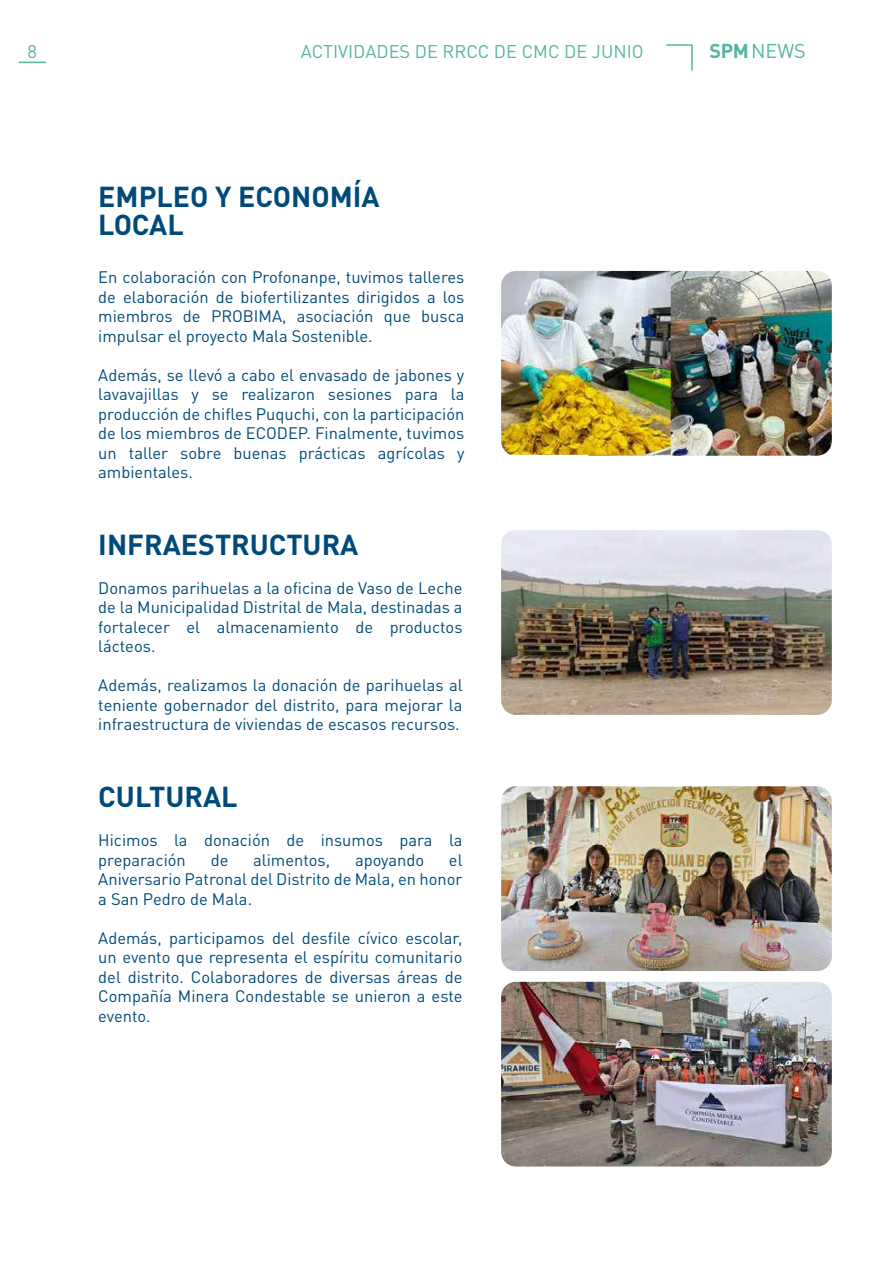
<style>
.page{position:relative;width:893px;height:1263px;background:#fff}
.page>*{position:absolute;margin:0;border:0;box-sizing:border-box;transform-origin:0 0}
.t1{font:700 28.5px/28.5px "DIN Pro";color:#004a7a}
.t2{font:19.8px "DIN";color:#55b5a3}
.t3{font:18.15px "DIN Pro";color:#55b5a3}
.t4{font:16.5px/19.5px "DIN Pro";color:#004a7a;text-align:justify}
.s1{font-family:"DIN Pro";font-weight:700}
</style>
<div class="page">
<img style="left:501px;top:982px;width:331px;height:184px">
<img style="left:501px;top:786px;width:331px;height:185px">
<img style="left:501px;top:530px;width:331px;height:185px">
<img style="left:589px;top:271px;width:243px;height:185px">
<img style="left:501px;top:271px;width:170px;height:184px">
<svg style="left:19px;top:62px;width:27px;height:1px"></svg>
<svg style="left:666px;top:44px;width:27px;height:27px"></svg>
<p class="t3" style="left:28px;top:37px;width:11px">8</p>
<p class="t3" style="left:301px;top:37px;width:344px">ACTIVIDADES DE RRCC DE CMC DE JUNIO</p>
<p class="t2" style="left:710px;top:38px;width:98px"><span class="s1">SPM</span>NEWS</p>
<h1 class="t1" style="left:98px;top:179px;width:283px">EMPLEO Y ECONOMÍA<br>LOCAL</h1>
<p class="t4" style="left:98px;top:266px;width:368px">En colaboración con Profonanpe, tuvimos talleres de elaboración de biofertilizantes dirigidos a los miembros de PROBIMA, asociación que busca impulsar el proyecto Mala Sostenible.</p>
<p class="t4" style="left:98px;top:363px;width:368px">Además, se llevó a cabo el envasado de jabones y lavavajillas y se realizaron sesiones para la producción de chifles Puquchi, con la participación de los miembros de ECODEP. Finalmente, tuvimos un taller sobre buenas prácticas agrícolas y ambientales.</p>
<h1 class="t1" style="left:98px;top:527px;width:262px">INFRAESTRUCTURA</h1>
<p class="t4" style="left:98px;top:576px;width:366px">Donamos parihuelas a la oficina de Vaso de Leche de la Municipalidad Distrital de Mala, destinadas a fortalecer el almacenamiento de productos lácteos.</p>
<p class="t4" style="left:98px;top:674px;width:366px">Además, realizamos la donación de parihuelas al teniente gobernador del distrito, para mejorar la infraestructura de viviendas de escasos recursos.</p>
<h1 class="t1" style="left:98px;top:779px;width:141px">CULTURAL</h1>
<p class="t4" style="left:98px;top:829px;width:366px">Hicimos la donación de insumos para la preparación</p>
<p class="t4" style="left:211px;top:848px;width:19px">de</p>
<p class="t4" style="left:253px;top:848px;width:78px">alimentos,</p>
<p class="t4" style="left:355px;top:848px;width:71px">apoyando</p>
<p class="t4" style="left:98px;top:848px;width:366px;text-indent:351px">el Aniversario Patronal del Distrito de Mala, en honor a San Pedro de Mala.</p>
<p class="t4" style="left:98px;top:926px;width:366px">Además, participamos del desfile cívico escolar, un evento que representa el espíritu comunitario del distrito. Colaboradores de diversas áreas de Compañía Minera Condestable se unieron a este evento.</p>
</div>
